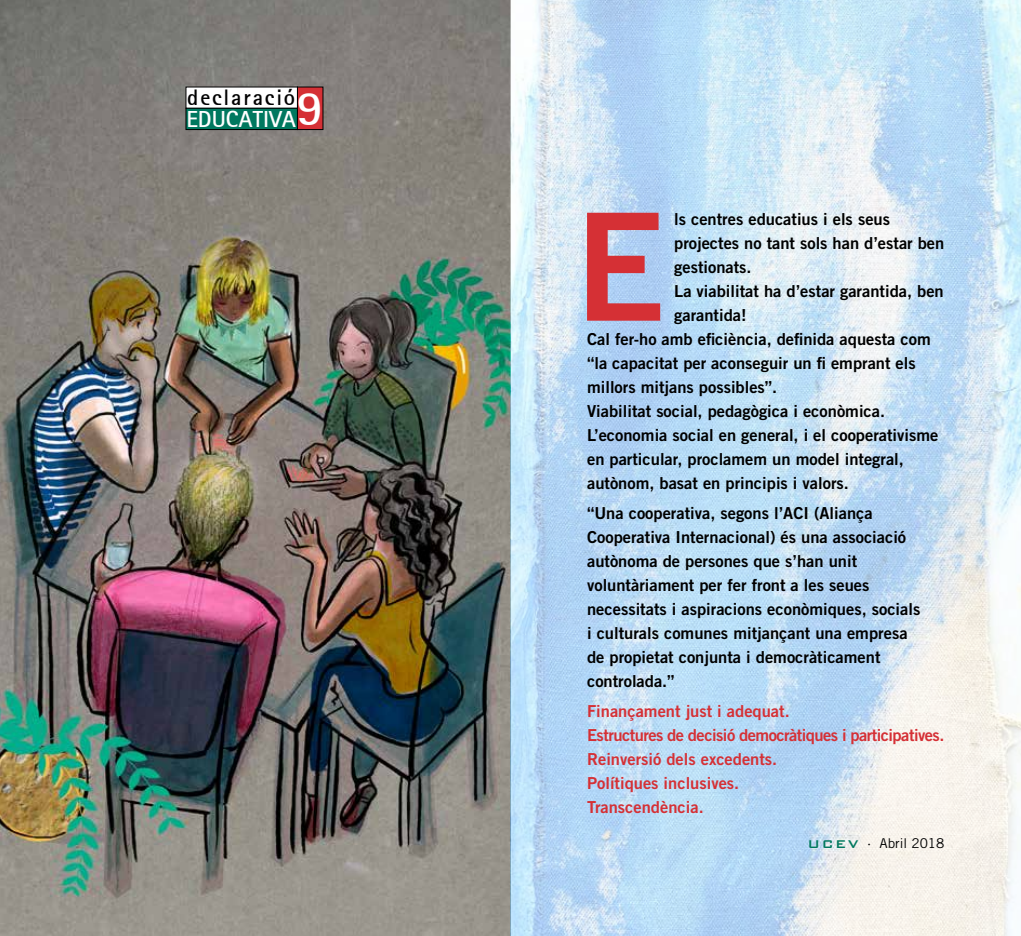
<style>
.page{position:relative;width:1021px;height:936px;background:#fff}
.page>*{position:absolute;margin:0;border:0;box-sizing:border-box;transform-origin:0 0}
.t1{font:149.4px "Trade Gothic LT Std Bd 2";color:#d53035}
.t2{font:700 23.25px "AT Rotis Sans Serif";color:#fff}
.t3{font:700 22.5px "AT Rotis Sans Serif";letter-spacing:.08em;color:#000}
.t4{font:16.5px/24px "Trade Gothic LT Std Bd 2";color:#000}
.t5{font:16.5px/24px "Trade Gothic LT Std Bd 2";color:#d53035}
.t6{font:13.5px "Trade Gothic LT Std";color:#000}
.s1{font-size:49.5px}
.s2{font-family:"Bank Gothic BT";font-weight:500;font-size:15px;color:#00785f}
</style>
<div class="page">
<img style="left:0;top:0;width:1020px;height:935px">
<div style="left:186px;top:87px;width:111px;height:21px;background:#fff"></div>
<div style="left:186px;top:108px;width:111px;height:21px;background:#00785f"></div>
<div style="left:186px;top:108px;width:112px;height:22px;border:1px solid #000"></div>
<div style="left:297px;top:87px;width:26px;height:42px;background:#d53035"></div>
<div style="left:297px;top:87px;width:26px;height:43px;border:1px solid #000"></div>
<h3 class="t3" style="left:187px;top:84px;width:109px">declaració</h3>
<h2 class="t2" style="left:186px;top:104px;width:138px">EDUCATIVA<span class="s1">9</span></h2>
<h1 class="t1" style="left:574px;top:175px;width:93px">E</h1>
<p class="t4" style="left:674px;top:206px;width:217px">ls centres educatius i els seus</p>
<p class="t4" style="left:674px;top:230px;width:272px">projectes no tant sols han d’estar ben</p>
<p class="t4" style="left:674px;top:254px;width:79px">gestionats.</p>
<p class="t4" style="left:674px;top:278px;width:271px">La viabilitat ha d’estar garantida, ben</p>
<p class="t4" style="left:674px;top:302px;width:74px">garantida!</p>
<p class="t4" style="left:587px;top:326px;width:345px">Cal fer-ho amb eficiència, definida aquesta com</p>
<p class="t4" style="left:587px;top:350px;width:330px">“la capacitat per aconseguir un fi emprant els</p>
<p class="t4" style="left:587px;top:374px;width:192px">millors mitjans possibles”.</p>
<p class="t4" style="left:587px;top:398px;width:299px">Viabilitat social, pedagògica i econòmica.</p>
<p class="t4" style="left:587px;top:422px;width:353px">L’economia social en general, i el cooperativisme</p>
<p class="t4" style="left:587px;top:446px;width:318px">en particular, proclamem un model integral,</p>
<p class="t4" style="left:587px;top:470px;width:263px">autònom, basat en principis i valors.</p>
<p class="t4" style="left:587px;top:500px;width:335px">“Una cooperativa, segons l’ACI (Aliança Cooperativa Internacional) és una associació autònoma de persones que s’han unit voluntàriament per fer front a les seues necessitats i aspiracions econòmiques, socials i culturals comunes mitjançant una empresa de propietat conjunta i democràticament controlada.”</p>
<p class="t5" style="left:587px;top:698px;width:359px">Finançament just i adequat.<br>Estructures de decisió democràtiques i participatives.<br>Reinversió dels excedents.<br>Polítiques inclusives.<br>Transcendència.</p>
<p class="t6" style="left:807px;top:835px;width:138px"><span class="s2">UCEV</span> · Abril 2018</p>
</div>
